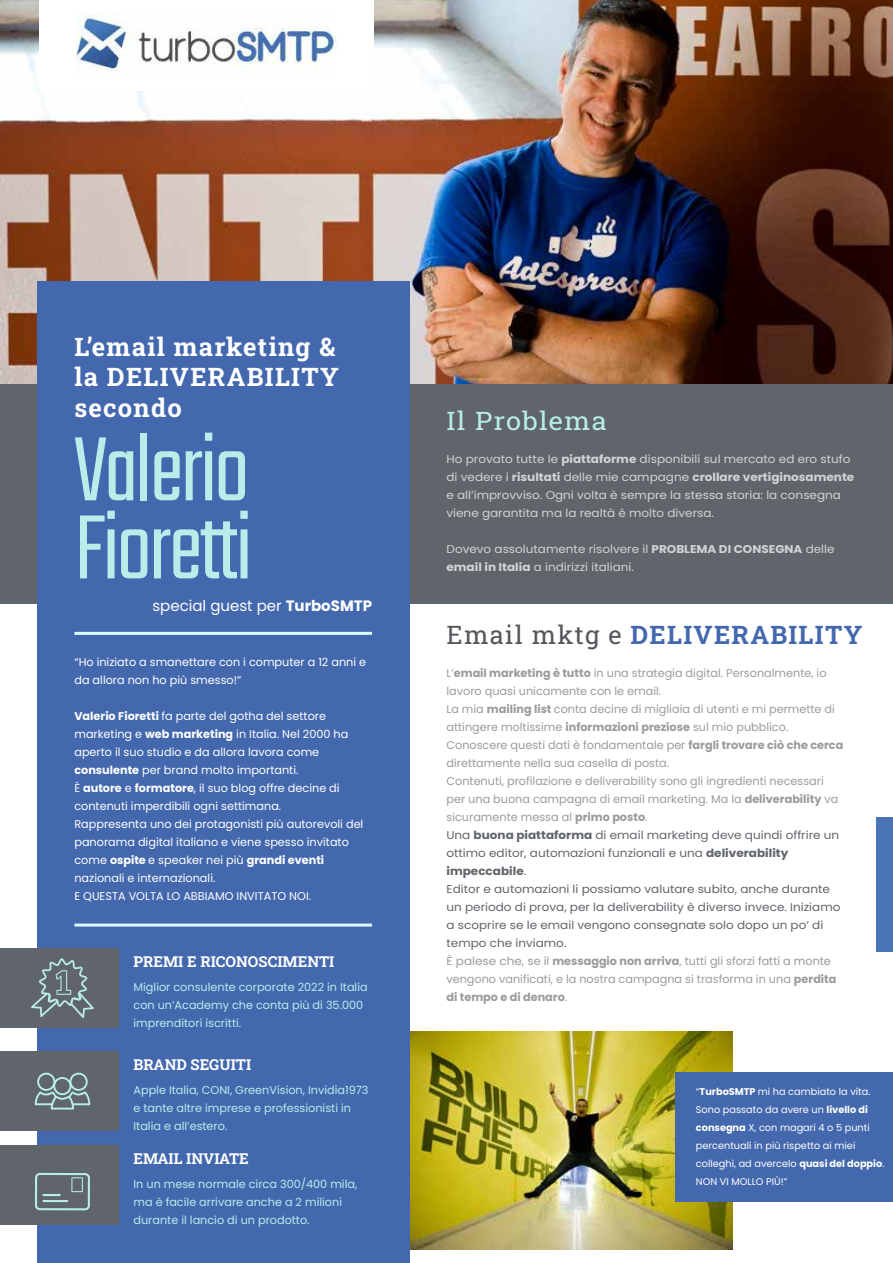
<style>
.page{position:relative;width:893px;height:1263px;background:#fff}
.page>*{position:absolute;margin:0;border:0;box-sizing:border-box;transform-origin:0 0}
.t1{font:300 101.1px "Teko";letter-spacing:-.02em;color:#b9edea}
.t2{font:700 25.5px/30.6px "Roboto Slab";letter-spacing:.05em;color:#fff}
.t3{font:700 25.5px "Roboto Slab";letter-spacing:.05em;color:#4468ae}
.t4{font:25.5px "Roboto Slab";letter-spacing:.05em;color:#b9edea;scale:1.07 1}
.t5{font:700 15px "Roboto Slab";color:#fff}
.t6{font:15px "Poppins";color:#fff}
.t7{font:11.25px/18px "Poppins";color:#9b9b9b}
.t8{font:11.25px/18px "Poppins";color:#fff}
.t9{font:11.25px/18px "Poppins";color:#d3d3d3;scale:1.07 1}
.t10{font:11.25px/18px "Poppins";color:#b9edea}
.t11{font:9.75px/18px "Poppins";color:#fff}
.s1{font-weight:700}
.s2{font-weight:400;color:#55555c}
.s3{color:#60656b}
.s4{font-weight:700;color:#60656b}
</style>
<div class="page">
<img style="left:409px;top:1031px;width:324px;height:218px">
<img style="left:0;top:0;width:893px;height:384px">
<div style="left:0;top:384px;width:893px;height:220px;background:#60656b"></div>
<div style="left:37px;top:282px;width:372px;height:281px;background:#4468ae"></div>
<div style="left:37px;top:563px;width:372px;height:700px;background:#4468ae"></div>
<hr style="left:74px;top:632px;width:298px;height:3px;background:#dbfcfa">
<div style="left:39px;top:0;width:335px;height:90px;background:#fff"></div>
<div style="left:0;top:948px;width:119px;height:80px;background:#60656b"></div>
<div style="left:0;top:1051px;width:119px;height:80px;background:#60656b"></div>
<div style="left:0;top:1145px;width:119px;height:80px;background:#60656b"></div>
<img style="left:77px;top:14px;width:259px;height:57px">
<hr style="left:74px;top:923px;width:298px;height:3px;background:#dbfcfa">
<svg style="left:35px;top:1173px;width:55px;height:37px"></svg>
<hr style="left:42px;top:1200px;width:26px;height:2px;background:#b9edea">
<svg style="left:31px;top:958px;width:63px;height:60px"></svg>
<svg style="left:35px;top:1073px;width:55px;height:36px"></svg>
<div style="left:675px;top:1072px;width:218px;height:129px;background:#4468ae"></div>
<div style="left:876px;top:818px;width:17px;height:134px;background:#4975b7"></div>
<h2 class="t2" style="left:74px;top:330px;width:266px">L’email marketing &amp; la DELIVERABILITY secondo</h2>
<h1 class="t1" style="left:74px;top:413px;width:176px">Valerio</h1>
<h1 class="t1" style="left:74px;top:491px;width:179px">Fioretti</h1>
<h3 class="t6" style="left:152px;top:597px;width:221px">special guest per <span class="s1">TurboSMTP</span></h3>
<p class="t8" style="left:74px;top:653px;width:293px">“Ho iniziato a smanettare con i computer a 12 anni e da allora non ho più smesso!”</p>
<p class="t8" style="left:74px;top:707px;width:290px"><span class="s1">Valerio Fioretti</span> fa parte del gotha del settore marketing e <span class="s1">web marketing</span> in Italia. Nel 2000 ha aperto il suo studio e da allora lavora come <span class="s1">consulente</span> per brand molto importanti.<br>È <span class="s1">autore</span> e <span class="s1">formatore</span>, il suo blog offre decine di contenuti imperdibili ogni settimana.<br>Rappresenta uno dei protagonisti più autorevoli del panorama digital italiano e viene spesso invitato come <span class="s1">ospite</span> e speaker nei più <span class="s1">grandi eventi </span>nazionali e internazionali.<br>E QUESTA VOLTA LO ABBIAMO INVITATO NOI.</p>
<h3 class="t5" style="left:133px;top:951px;width:202px">PREMI E RICONOSCIMENTI</h3>
<p class="t10" style="left:133px;top:978px;width:236px">Miglior consulente corporate 2022 in Italia con un’Academy che conta più di 35.000 imprenditori iscritti.</p>
<h3 class="t5" style="left:133px;top:1054px;width:119px">BRAND SEGUITI</h3>
<p class="t10" style="left:133px;top:1081px;width:237px">Apple Italia, CONI, GreenVision, Invidia1973 e tante altre imprese e professionisti in<br>Italia e all’estero.</p>
<h3 class="t5" style="left:133px;top:1148px;width:117px">EMAIL INVIATE</h3>
<p class="t10" style="left:133px;top:1175px;width:225px">In un mese normale circa 300/400 mila, ma è facile arrivare anche a 2 milioni durante il lancio di un prodotto.</p>
<h2 class="t4" style="left:446px;top:403px;width:152px">Il Problema</h2>
<p class="t9" style="left:446px;top:450px;width:383px">Ho provato tutte le <span class="s1">piattaforme</span> disponibili sul mercato ed ero stufo di vedere i <span class="s1">risultati</span> delle mie campagne <span class="s1">crollare vertiginosamente </span>e all’improvviso. Ogni volta è sempre la stessa storia: la consegna viene garantita ma la realtà è molto diversa.</p>
<p class="t9" style="left:446px;top:540px;width:364px">Dovevo assolutamente risolvere il <span class="s1">PROBLEMA DI CONSEGNA</span> delle <span class="s1">email in Italia</span> a indirizzi italiani.</p>
<h2 class="t3" style="left:446px;top:617px;width:418px"><span class="s2">Email mktg e</span> DELIVERABILITY</h2>
<p class="t7" style="left:446px;top:664px;width:398px">L’<span class="s1">email marketing è tutto</span> in una strategia digital. Personalmente, io lavoro quasi unicamente con le email.<br>La mia <span class="s1">mailing list</span> conta decine di migliaia di utenti e mi permette di attingere moltissime <span class="s1">informazioni preziose</span> sul mio pubblico.<br>Conoscere questi dati è fondamentale per <span class="s1">fargli trovare ciò che cerca </span>direttamente nella sua casella di posta.<br>Contenuti, profilazione e deliverability sono gli ingredienti necessari per una buona campagna di email marketing. Ma la <span class="s1">deliverability</span> va sicuramente messa al <span class="s1">primo posto</span>.<br><span class="s3">Una</span> <span class="s4">buona piattaforma</span> <span class="s3">di email marketing deve quindi offrire un ottimo editor, automazioni funzionali e una</span> <span class="s4">deliverability impeccabile</span><span class="s3">.<br>Editor e automazioni li possiamo valutare subito, anche durante un periodo di prova, per la deliverability è diverso invece. Iniziamo a scoprire se le email vengono consegnate solo dopo un po’ di tempo che inviamo.<br></span>È palese che, se il <span class="s1">messaggio non arriva</span>, tutti gli sforzi fatti a monte vengono vanificati, e la nostra campagna si trasforma in una <span class="s1">perdita di tempo e di denaro</span>.</p>
<p class="t11" style="left:696px;top:1082px;width:190px">“<span class="s1">TurboSMTP</span> mi ha cambiato la vita.<br>Sono passato da avere un <span class="s1">livello di consegna</span> X, con magari 4 o 5 punti percentuali in più rispetto ai miei colleghi, ad avercelo <span class="s1">quasi del doppio</span>.<br>NON VI MOLLO PIÙ!”</p>
</div>
